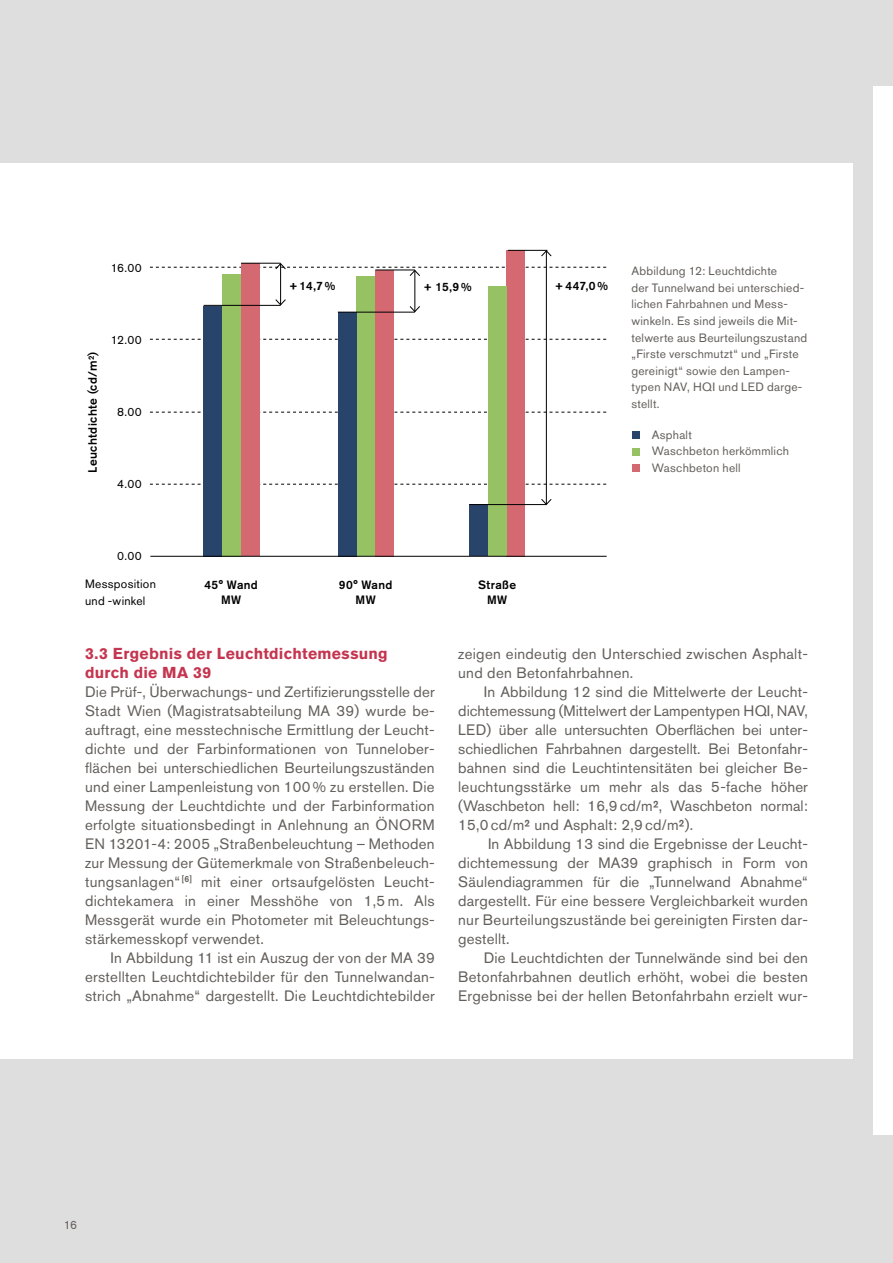
<style>
.page{position:relative;width:893px;height:1263px;background:#dedede}
.page>*{position:absolute;margin:0;border:0;box-sizing:border-box;transform-origin:0 0}
.t1{font:700 15.75px/19px "Akzidenz Grotesk BE";letter-spacing:.015em;color:#c5354f}
.t2{font:15px/19px "Akzidenz Grotesk BE";letter-spacing:.02em;color:#635f5b;text-align:justify}
.t3{font:12px/16.5px "Akzidenz Grotesk BE";letter-spacing:.02em;color:#635f5b}
.t4{font:500 12px/15px "Akzidenz Grotesk BE";letter-spacing:.03em;color:#000;text-align:center}
.t5{font:12px/16.5px "Akzidenz Grotesk BE";letter-spacing:.02em;color:#000}
.s1{font-weight:500}
</style>
<div class="page">
<div style="left:873px;top:86px;width:20px;height:1049px;background:#fff"></div>
<div style="left:0;top:163px;width:852px;height:895px;background:#fff"></div>
<svg style="left:150px;top:339px;width:456px;height:1px"></svg>
<svg style="left:150px;top:412px;width:456px;height:1px"></svg>
<svg style="left:150px;top:484px;width:456px;height:1px"></svg>
<div style="left:241px;top:264px;width:18px;height:292px;background:#d56972"></div>
<div style="left:222px;top:274px;width:19px;height:282px;background:#96c263"></div>
<div style="left:204px;top:306px;width:18px;height:250px;background:#29446a"></div>
<hr style="left:280px;top:264px;width:1px;height:41px;background:#000">
<svg style="left:275px;top:299px;width:11px;height:6px"></svg>
<hr style="left:204px;top:305px;width:77px;height:1px;background:#000">
<div style="left:375px;top:270px;width:19px;height:286px;background:#d56972"></div>
<div style="left:357px;top:276px;width:18px;height:280px;background:#96c263"></div>
<div style="left:338px;top:312px;width:18px;height:244px;background:#29446a"></div>
<hr style="left:414px;top:270px;width:1px;height:42px;background:#000">
<svg style="left:150px;top:263px;width:456px;height:14px"></svg>
<svg style="left:409px;top:305px;width:11px;height:7px"></svg>
<hr style="left:338px;top:312px;width:77px;height:1px;background:#000">
<div style="left:507px;top:250px;width:18px;height:306px;background:#d56972"></div>
<div style="left:488px;top:286px;width:18px;height:270px;background:#96c263"></div>
<div style="left:469px;top:504px;width:19px;height:52px;background:#29446a"></div>
<hr style="left:508px;top:250px;width:39px;height:1px;background:#000">
<hr style="left:546px;top:251px;width:1px;height:253px;background:#000">
<svg style="left:540px;top:250px;width:12px;height:7px"></svg>
<svg style="left:541px;top:498px;width:11px;height:7px"></svg>
<hr style="left:469px;top:504px;width:77px;height:1px;background:#000">
<hr style="left:150px;top:556px;width:457px;height:1px;background:#000">
<div style="left:632px;top:431px;width:8px;height:8px;background:#29446a"></div>
<div style="left:632px;top:448px;width:8px;height:7px;background:#96c263"></div>
<div style="left:632px;top:464px;width:8px;height:8px;background:#d56972"></div>
<p class="t5" style="left:111px;top:260px;width:33px">16.00</p>
<p class="t4" style="left:85px;top:473px;width:123px;rotate:-90deg">Leuchtdichte (cd/m²)</p>
<p class="t5" style="left:111px;top:332px;width:32px">12.00</p>
<p class="t5" style="left:117px;top:404px;width:26px">8.00</p>
<p class="t5" style="left:117px;top:476px;width:26px">4.00</p>
<p class="t4" style="left:289px;top:278px;width:48px">+14,7%</p>
<p class="t4" style="left:423px;top:279px;width:50px">+ 15,9%</p>
<p class="t4" style="left:555px;top:278px;width:55px">+447,0%</p>
<p class="t3" style="left:631px;top:263px;width:177px">Abbildung 12: Leuchtdichte<br>der Tunnelwand bei unterschied&shy;lichen Fahrbahnen und Mess&shy;winkeln. Es sind jeweils die Mit&shy;telwerte aus Beurteilungszustand „Firste verschmutzt“ und „Firste gereinigt“ sowie den Lampen&shy;typen NAV, HQI und LED darge&shy;stellt.</p>
<p class="t3" style="left:652px;top:426px;width:139px">Asphalt<br>Waschbeton herkömmlich<br>Waschbeton hell</p>
<p class="t5" style="left:117px;top:548px;width:26px">0.00</p>
<p class="t5" style="left:85px;top:576px;width:72px">Messposition und -winkel</p>
<p class="t4" style="left:204px;top:577px;width:55px">45° Wand<br>MW</p>
<p class="t4" style="left:339px;top:577px;width:55px">90° Wand<br>MW</p>
<p class="t4" style="left:478px;top:577px;width:39px">Straße<br>MW</p>
<p class="t1" style="left:85px;top:643px;width:304px">3.3 Ergebnis der Leuchtdichtemessung durch die MA 39</p>
<p class="t2" style="left:85px;top:682px;width:351px">Die Prüf-, Überwachungs- und Zertifizierungsstelle der Stadt Wien (Magistratsabteilung MA 39) wurde be&shy;auftragt, eine messtechnische Ermittlung der Leucht&shy;dichte und der Farbinformationen von Tunnelober&shy;flächen bei unterschiedlichen Beurteilungszuständen und einer Lampenleistung von 100 % zu erstellen. Die Messung der Leuchtdichte und der Farbinformation erfolgte situationsbedingt in Anlehnung an ÖNORM EN 13201-4: 2005 „Straßenbeleuchtung – Methoden zur Messung der Gütemerkmale von Straßenbeleuch&shy;tungsanlagen“ <sup>[6]</sup> mit einer ortsaufgelösten Leucht&shy;dichtekamera in einer Messhöhe von 1,5 m. Als Messgerät wurde ein Photometer mit Beleuchtungs&shy;stärkemesskopf verwendet.</p>
<p class="t2" style="left:85px;top:948px;width:351px;text-indent:26px">In Abbildung 11 ist ein Auszug der von der MA 39 erstellten Leuchtdichtebilder für den Tunnelwandan&shy;strich „Abnahme“ dargestellt. Die Leuchtdichtebilder</p>
<p class="t2" style="left:458px;top:644px;width:351px">zeigen eindeutig den Unterschied zwischen Asphalt&shy;und den Betonfahrbahnen.</p>
<p class="t2" style="left:458px;top:682px;width:351px;text-indent:26px">In Abbildung 12 sind die Mittelwerte der Leucht&shy;dichtemessung (Mittelwert der Lampentypen HQI, NAV, LED) über alle untersuchten Oberflächen bei unter&shy;schiedlichen Fahrbahnen dargestellt. Bei Betonfahr&shy;bahnen sind die Leuchtintensitäten bei gleicher Be&shy;leuchtungsstärke um mehr als das 5-fache höher (Waschbeton hell: 16,9cd/m<span class="s1">²</span>, Waschbeton normal:<br>15,0 cd/m<span class="s1">²</span> und Asphalt: 2,9 cd/m<span class="s1">²</span>).</p>
<p class="t2" style="left:458px;top:834px;width:351px;text-indent:30px">In Abbildung 13 sind die Ergebnisse der Leucht&shy;dichtemessung der MA39 graphisch in Form von Säulendiagrammen für die „Tunnelwand Abnahme“ dargestellt. Für eine bessere Vergleichbarkeit wurden nur Beurteilungszustände bei gereinigten Firsten dar&shy;gestellt.</p>
<p class="t2" style="left:458px;top:948px;width:351px;text-indent:26px">Die Leuchtdichten der Tunnelwände sind bei den Betonfahrbahnen deutlich erhöht, wobei die besten Ergebnisse bei der hellen Betonfahrbahn erzielt wur-</p>
<p class="t3" style="left:64px;top:1217px;width:15px">16</p>
</div>
